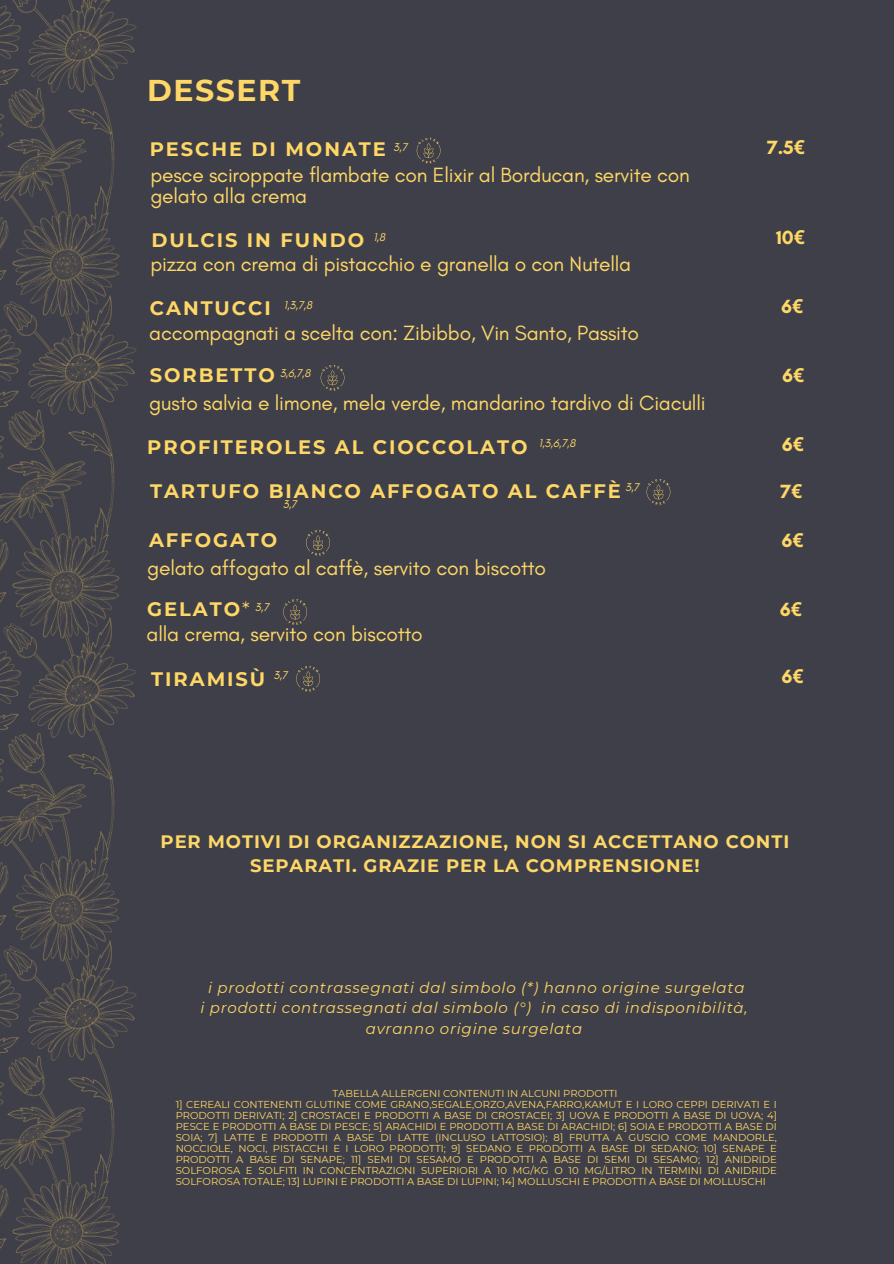
<style>
.page{position:relative;width:894px;height:1264px;background:#fff}
.page>*{position:absolute;margin:0;border:0;box-sizing:border-box;transform-origin:0 0}
.t1{font:700 30px "Montserrat";letter-spacing:.05em;color:#fed766}
.t2{font:21px/20.2px "Glacial Indifference";letter-spacing:-.01em;color:#fed766}
.t3{font:700 19.5px "Montserrat";letter-spacing:.1em;color:#fed766}
.t4{font:700 19.5px "Glacial Indifference";color:#fed766}
.t5{font:700 18px/24.8px "Montserrat";letter-spacing:.05em;color:#fed766;text-align:center}
.t6{font:italic 15px/20.2px "Montserrat";letter-spacing:.05em;color:#fed766;text-align:center}
.t7{font:italic 11.4px "Glacial Indifference";color:#fed766}
.t8{font:10.05px/10.9px "Montserrat";color:#fed766;text-align:justify}
.s1{font-family:"Noto Sans"}
.s2{font-weight:400}
</style>
<div class="page">
<div style="left:0;top:0;width:893px;height:1263px;background:#3f3f49"></div>
<svg style="left:646px;top:479px;width:24px;height:25px"></svg>
<svg style="left:306px;top:530px;width:24px;height:25px"></svg>
<svg style="left:320px;top:365px;width:24px;height:25px"></svg>
<svg style="left:283px;top:599px;width:24px;height:26px"></svg>
<svg style="left:416px;top:138px;width:24px;height:25px"></svg>
<svg style="left:296px;top:666px;width:24px;height:25px"></svg>
<img style="left:0;top:365px;width:137px;height:898px">
<img style="left:0;top:0;width:137px;height:365px">
<p class="t1" style="left:147px;top:72px;width:154px">DESSERT</p>
<h2 class="t7" style="left:393px;top:140px;width:16px">3,7</h2>
<p class="t4" style="left:766px;top:135px;width:39px">7.5<span class="s1">€</span></p>
<p class="t3" style="left:150px;top:137px;width:237px">PESCHE DI MONATE</p>
<h2 class="t2" style="left:150px;top:165px;width:541px">pesce sciroppate flambate con Elixir al Borducan, servite con gelato alla crema</h2>
<h2 class="t7" style="left:373px;top:230px;width:13px">1,8</h2>
<p class="t4" style="left:775px;top:225px;width:30px">10<span class="s1">€</span></p>
<p class="t3" style="left:151px;top:228px;width:214px">DULCIS IN FUNDO</p>
<h1 class="t2" style="left:150px;top:253px;width:482px">pizza con crema di pistacchio e granella o con Nutella</h1>
<h4 class="t7" style="left:284px;top:298px;width:30px">1,3,7,8</h4>
<p class="t4" style="left:781px;top:294px;width:24px">6<span class="s1">€</span></p>
<h2 class="t3" style="left:150px;top:296px;width:122px">CANTUCCI</h2>
<h2 class="t2" style="left:149px;top:323px;width:491px">accompagnati a scelta con: Zibibbo, Vin Santo, Passito</h2>
<p class="t3" style="left:150px;top:363px;width:127px">SORBETTO</p>
<h4 class="t7" style="left:279px;top:366px;width:32px">3,6,7,8</h4>
<h2 class="t4" style="left:781px;top:363px;width:24px">6<span class="s1">€</span></h2>
<h2 class="t2" style="left:149px;top:392px;width:558px">gusto salvia e limone, mela verde, mandarino tardivo di Ciaculli</h2>
<p class="t3" style="left:147px;top:435px;width:381px">PROFITEROLES AL CIOCCOLATO</p>
<h4 class="t7" style="left:538px;top:436px;width:38px">1,3,6,7,8</h4>
<h2 class="t4" style="left:781px;top:433px;width:24px">6<span class="s1">€</span></h2>
<h2 class="t3" style="left:150px;top:478px;width:472px">TARTUFO BIANCO AFFOGATO AL CAFFÈ</h2>
<h2 class="t4" style="left:780px;top:479px;width:23px">7<span class="s1">€</span></h2>
<p class="t7" style="left:625px;top:480px;width:16px">3,7</p>
<h4 class="t7" style="left:283px;top:497px;width:16px">3,7</h4>
<h2 class="t3" style="left:149px;top:528px;width:130px">AFFOGATO</h2>
<p class="t4" style="left:781px;top:528px;width:24px">6<span class="s1">€</span></p>
<h4 class="t2" style="left:147px;top:557px;width:400px">gelato affogato al caffè, servito con biscotto</h4>
<p class="t3" style="left:147px;top:597px;width:104px">GELATO<span class="s2">*</span></p>
<p class="t7" style="left:255px;top:600px;width:16px">3,7</p>
<h2 class="t4" style="left:779px;top:598px;width:24px">6<span class="s1">€</span></h2>
<h2 class="t2" style="left:147px;top:623px;width:277px">alla crema, servito con biscotto</h2>
<p class="t3" style="left:151px;top:666px;width:115px">TIRAMISÙ</p>
<h4 class="t7" style="left:273px;top:668px;width:16px">3,7</h4>
<h2 class="t4" style="left:781px;top:664px;width:24px">6<span class="s1">€</span></h2>
<h2 class="t5" style="left:160px;top:828px;width:630px">PER MOTIVI DI ORGANIZZAZIONE, NON SI ACCETTANO CONTI<br>SEPARATI. GRAZIE PER LA COMPRENSIONE!</h2>
<h3 class="t6" style="left:200px;top:977px;width:548px">i prodotti contrassegnati dal simbolo (*) hanno origine surgelata<br>i prodotti contrassegnati dal simbolo (°) in caso di indisponibilità, avranno origine surgelata</h3>
<p class="t8" style="left:332px;top:1088px;width:286px">TABELLA ALLERGENI CONTENUTI IN ALCUNI PRODOTTI</p>
<p class="t8" style="left:176px;top:1099px;width:602px">1] CEREALI CONTENENTI GLUTINE COME GRANO,SEGALE,ORZO,AVENA,FARRO,KAMUT E I LORO CEPPI DERIVATI E I PRODOTTI DERIVATI; 2] CROSTACEI E PRODOTTI A BASE DI CROSTACEI; 3] UOVA E PRODOTTI A BASE DI UOVA; 4] PESCE E PRODOTTI A BASE DI PESCE; 5] ARACHIDI E PRODOTTI A BASE DI ARACHIDI; 6] SOIA E PRODOTTI A BASE DI SOIA; 7] LATTE E PRODOTTI A BASE DI LATTE (INCLUSO LATTOSIO); 8] FRUTTA A GUSCIO COME MANDORLE, NOCCIOLE, NOCI, PISTACCHI E I LORO PRODOTTI; 9] SEDANO E PRODOTTI A BASE DI SEDANO; 10] SENAPE E PRODOTTI A BASE DI SENAPE; 11] SEMI DI SESAMO E PRODOTTI A BASE DI SEMI DI SESAMO; 12] ANIDRIDE SOLFOROSA E SOLFITI IN CONCENTRAZIONI SUPERIORI A 10 MG/KG O 10 MG/LITRO IN TERMINI DI ANIDRIDE SOLFOROSA TOTALE; 13] LUPINI E PRODOTTI A BASE DI LUPINI; 14] MOLLUSCHI E PRODOTTI A BASE DI MOLLUSCHI</p>
</div>
